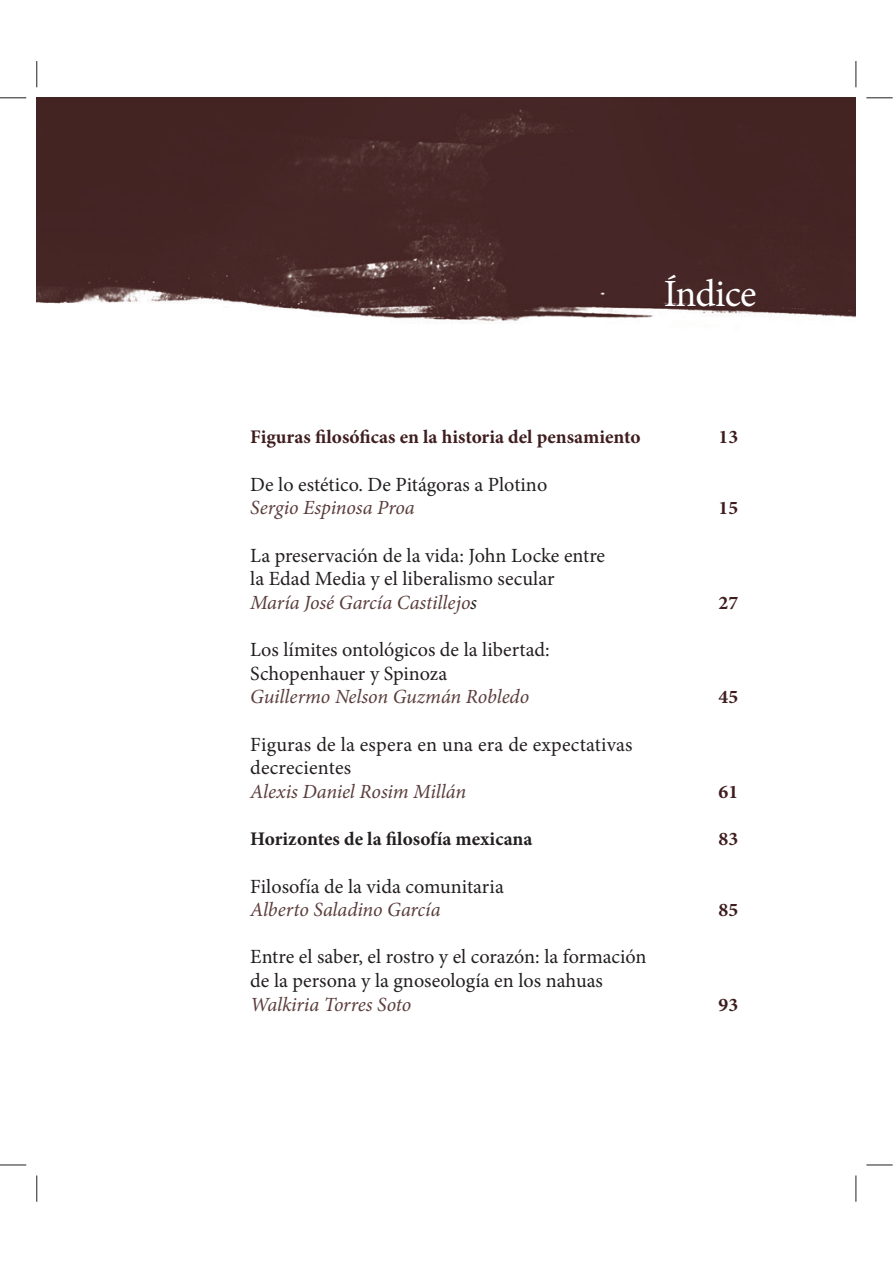
<style>
.page{position:relative;width:893px;height:1263px;background:#fff}
.page>*{position:absolute;margin:0;border:0;box-sizing:border-box;transform-origin:0 0}
.t1{font:38.55px "Minion Pro";letter-spacing:-.02em;color:#fff}
.t2{font:20.1px/23.7px "Minion Pro";color:#231f20}
.t3{font:italic 20.1px "Minion Pro";letter-spacing:-.005em;color:#5a3d3b}
.t4{font:700 19.2px "Minion Pro";color:#3f1d1e}
.t5{font:700 19.2px "Minion Pro";color:#231f20}
.s1{font-style:italic;color:#5a3d3b}
.s2{font-style:italic}
</style>
<div class="page">
<img style="left:38px;top:98px;width:818px;height:226px">
<img style="left:37px;top:98px;width:1px;height:753px">
<svg style="left:0;top:98px;width:26px;height:1px"></svg>
<svg style="left:866px;top:98px;width:27px;height:1px"></svg>
<svg style="left:0;top:1165px;width:26px;height:1px"></svg>
<svg style="left:866px;top:1165px;width:27px;height:1px"></svg>
<svg style="left:37px;top:61px;width:1px;height:26px"></svg>
<svg style="left:37px;top:1175px;width:1px;height:27px"></svg>
<svg style="left:856px;top:61px;width:1px;height:26px"></svg>
<svg style="left:856px;top:1175px;width:1px;height:27px"></svg>
<h1 class="t1" style="left:664px;top:278px;width:94px">Índice</h1>
<p class="t4" style="left:250px;top:430px;width:392px">Figuras filosóficas en la historia del pensamiento</p>
<p class="t2" style="left:250px;top:474px;width:298px">De lo estético. De Pitágoras a Plotino</p>
<p class="t3" style="left:250px;top:496px;width:166px">Sergio Espinosa Proa</p>
<p class="t2" style="left:250px;top:545px;width:356px">La preservación de la vida: John Locke entre la Edad Media y el liberalismo secular<br><span class="s1">María José García Castillejo</span><span class="s2">s</span></p>
<p class="t2" style="left:250px;top:640px;width:301px">Los límites ontológicos de la libertad:<br>Schopenhauer y Spinoza</p>
<p class="t3" style="left:250px;top:685px;width:280px">Guillermo Nelson Guzmán Robledo</p>
<p class="t2" style="left:250px;top:734px;width:384px">Figuras de la espera en una era de expectativas decrecientes</p>
<p class="t3" style="left:250px;top:779px;width:217px">Alexis Daniel Rosim Millán</p>
<p class="t5" style="left:250px;top:832px;width:284px">Horizontes de la filosofía mexicana</p>
<p class="t2" style="left:250px;top:876px;width:255px">Filosofía de la vida comunitaria</p>
<p class="t3" style="left:250px;top:897px;width:192px">Alberto Saladino García</p>
<p class="t2" style="left:250px;top:947px;width:398px">Entre el saber, el rostro y el corazón: la formación de la persona y la gnoseología en los nahuas</p>
<p class="t3" style="left:250px;top:992px;width:163px">Walkiria Torres Soto</p>
<p class="t4" style="left:718px;top:430px;width:21px">13</p>
<p class="t4" style="left:718px;top:501px;width:21px">15</p>
<p class="t4" style="left:718px;top:595px;width:21px">27</p>
<p class="t4" style="left:718px;top:690px;width:21px">45</p>
<p class="t4" style="left:718px;top:784px;width:21px">61</p>
<p class="t4" style="left:718px;top:832px;width:21px">83</p>
<p class="t4" style="left:718px;top:902px;width:21px">85</p>
<p class="t4" style="left:718px;top:997px;width:21px">93</p>
</div>
